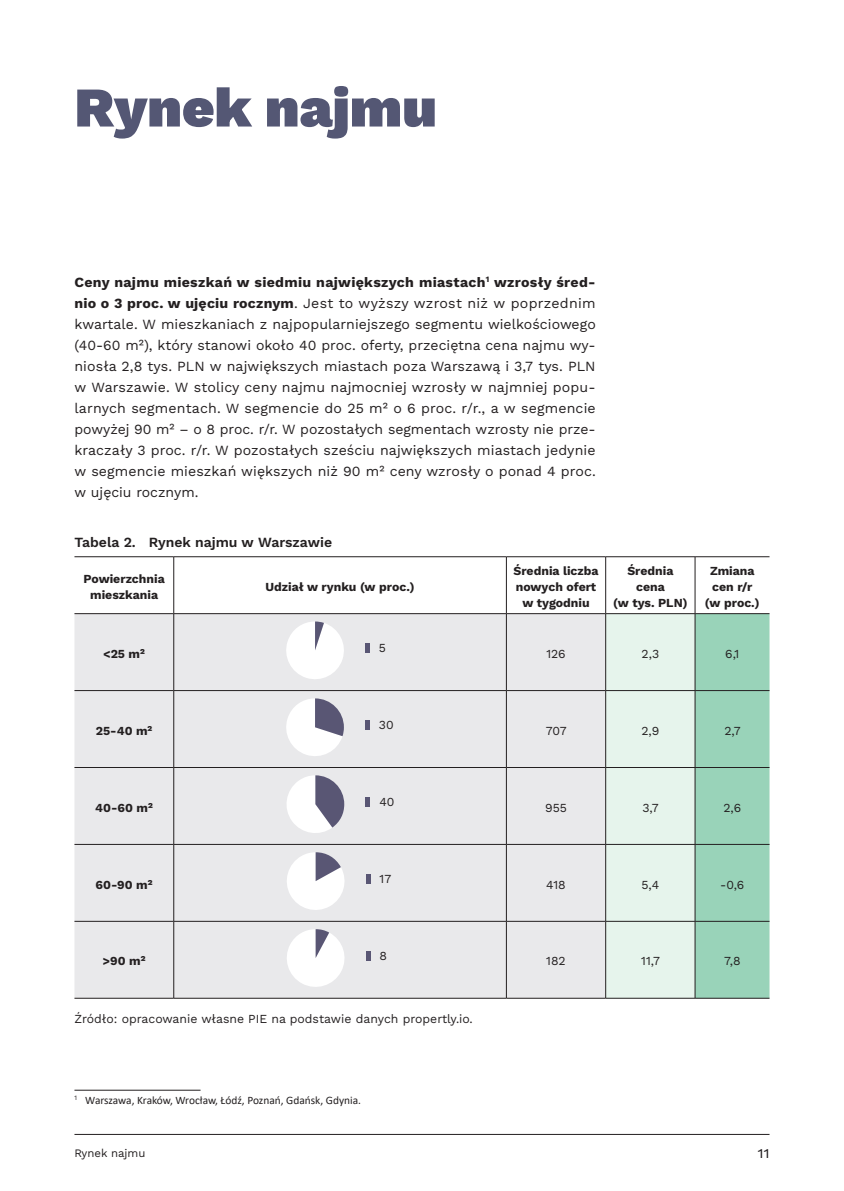
<style>
.page{position:relative;width:844px;height:1191px;background:#fff}
.page>*{position:absolute;margin:0;border:0;box-sizing:border-box;transform-origin:0 0}
.t1{font:900 56px "Work Sans";color:#545774}
.t2{font:15.75px "Work Sans";color:#231f20}
.t3{font:14px/21px "Work Sans";letter-spacing:.005em;color:#231f20;text-align:justify}
.t4{font:600 14px "Work Sans";color:#231f20}
.t5{font:700 12.25px/15.8px "Work Sans";color:#231f20;text-align:center}
.t6{font:12.25px "Work Sans";color:#231f20}
.t7{font:11.38px "Calibri";color:#231f20}
.t8{font:11.38px "Work Sans";color:#231f20}
.s1{font-weight:700}
</style>
<div class="page">
<div style="left:74px;top:614px;width:531px;height:384px;background:#e9e9eb"></div>
<svg style="left:606px;top:614px;width:163px;height:384px;background:#c2e4d4"></svg>
<hr style="left:173px;top:557px;width:1px;height:56px;background:#231f20">
<hr style="left:506px;top:557px;width:1px;height:56px;background:#231f20">
<hr style="left:605px;top:557px;width:1px;height:56px;background:#231f20">
<hr style="left:694px;top:557px;width:1px;height:56px;background:#231f20">
<hr style="left:74px;top:613px;width:100px;height:1px;background:#231f20">
<hr style="left:174px;top:613px;width:332px;height:1px;background:#231f20">
<hr style="left:173px;top:614px;width:1px;height:76px;background:#231f20">
<hr style="left:506px;top:613px;width:99px;height:1px;background:#231f20">
<hr style="left:506px;top:614px;width:1px;height:76px;background:#231f20">
<hr style="left:605px;top:613px;width:89px;height:1px;background:#231f20">
<hr style="left:605px;top:614px;width:1px;height:76px;background:#231f20">
<hr style="left:694px;top:613px;width:75px;height:1px;background:#231f20">
<hr style="left:694px;top:614px;width:1px;height:76px;background:#231f20">
<hr style="left:74px;top:690px;width:100px;height:1px;background:#231f20">
<hr style="left:174px;top:690px;width:332px;height:1px;background:#231f20">
<hr style="left:173px;top:691px;width:1px;height:76px;background:#231f20">
<hr style="left:506px;top:690px;width:99px;height:1px;background:#231f20">
<hr style="left:506px;top:691px;width:1px;height:76px;background:#231f20">
<hr style="left:605px;top:690px;width:89px;height:1px;background:#231f20">
<hr style="left:605px;top:691px;width:1px;height:76px;background:#231f20">
<hr style="left:694px;top:690px;width:75px;height:1px;background:#231f20">
<hr style="left:694px;top:691px;width:1px;height:76px;background:#231f20">
<hr style="left:74px;top:767px;width:100px;height:1px;background:#231f20">
<hr style="left:174px;top:767px;width:332px;height:1px;background:#231f20">
<hr style="left:173px;top:767px;width:1px;height:77px;background:#231f20">
<hr style="left:506px;top:767px;width:99px;height:1px;background:#231f20">
<hr style="left:506px;top:767px;width:1px;height:77px;background:#231f20">
<hr style="left:605px;top:767px;width:89px;height:1px;background:#231f20">
<hr style="left:605px;top:767px;width:1px;height:77px;background:#231f20">
<hr style="left:694px;top:767px;width:75px;height:1px;background:#231f20">
<hr style="left:694px;top:767px;width:1px;height:77px;background:#231f20">
<hr style="left:74px;top:844px;width:100px;height:1px;background:#231f20">
<hr style="left:174px;top:844px;width:332px;height:1px;background:#231f20">
<hr style="left:173px;top:844px;width:1px;height:77px;background:#231f20">
<hr style="left:506px;top:844px;width:99px;height:1px;background:#231f20">
<hr style="left:506px;top:844px;width:1px;height:77px;background:#231f20">
<hr style="left:605px;top:844px;width:89px;height:1px;background:#231f20">
<hr style="left:605px;top:844px;width:1px;height:77px;background:#231f20">
<hr style="left:694px;top:844px;width:75px;height:1px;background:#231f20">
<hr style="left:694px;top:844px;width:1px;height:77px;background:#231f20">
<hr style="left:74px;top:921px;width:100px;height:1px;background:#231f20">
<hr style="left:174px;top:921px;width:332px;height:1px;background:#231f20">
<hr style="left:173px;top:921px;width:1px;height:77px;background:#231f20">
<hr style="left:506px;top:921px;width:99px;height:1px;background:#231f20">
<hr style="left:506px;top:921px;width:1px;height:77px;background:#231f20">
<hr style="left:605px;top:921px;width:89px;height:1px;background:#231f20">
<hr style="left:605px;top:921px;width:1px;height:77px;background:#231f20">
<hr style="left:694px;top:921px;width:75px;height:1px;background:#231f20">
<hr style="left:694px;top:921px;width:1px;height:77px;background:#231f20">
<hr style="left:74px;top:556px;width:100px;height:1px;background:#231f20">
<hr style="left:174px;top:556px;width:332px;height:1px;background:#231f20">
<hr style="left:506px;top:556px;width:99px;height:1px;background:#231f20">
<hr style="left:605px;top:556px;width:89px;height:1px;background:#231f20">
<hr style="left:694px;top:556px;width:75px;height:1px;background:#231f20">
<hr style="left:74px;top:998px;width:100px;height:1px;background:#231f20">
<hr style="left:174px;top:998px;width:332px;height:1px;background:#231f20">
<hr style="left:506px;top:998px;width:99px;height:1px;background:#231f20">
<hr style="left:605px;top:998px;width:89px;height:1px;background:#231f20">
<hr style="left:694px;top:998px;width:75px;height:1px;background:#231f20">
<svg style="left:282px;top:621px;width:65px;height:61px"></svg>
<div style="left:365px;top:643px;width:5px;height:10px;background:#595674"></div>
<svg style="left:282px;top:698px;width:62px;height:61px"></svg>
<div style="left:365px;top:720px;width:5px;height:10px;background:#595674"></div>
<svg style="left:282px;top:775px;width:62px;height:61px"></svg>
<div style="left:365px;top:797px;width:5px;height:10px;background:#595674"></div>
<svg style="left:282px;top:852px;width:66px;height:61px"></svg>
<div style="left:365px;top:873px;width:5px;height:10px;background:#595674"></div>
<svg style="left:282px;top:929px;width:66px;height:61px"></svg>
<div style="left:365px;top:950px;width:5px;height:10px;background:#595674"></div>
<hr style="left:74px;top:1089px;width:126px;height:1px;background:#231f20">
<hr style="left:74px;top:1134px;width:695px;height:1px;background:#231f20">
<h1 class="t1" style="left:74px;top:65px;width:364px">Rynek najmu</h1>
<p class="t3" style="left:74px;top:271px;width:523px"><span class="s1">Ceny najmu mieszkań w siedmiu największych miastach</span><sup>1</sup> <span class="s1">wzrosły śred&shy;nio o 3 proc. w ujęciu rocznym</span>. Jest to wyższy wzrost niż w poprzednim kwartale. W mieszkaniach z najpopularniejszego segmentu wielkościowego (40-60 m²), który stanowi około 40 proc. oferty, przeciętna cena najmu wy&shy;niosła 2,8 tys. PLN w największych miastach poza Warszawą i 3,7 tys. PLN w Warszawie. W stolicy ceny najmu najmocniej wzrosły w najmniej popu&shy;larnych segmentach. W segmencie do 25 m² o 6 proc. r/r., a w segmencie powyżej 90 m² – o 8 proc. r/r. W pozostałych segmentach wzrosty nie prze&shy;kraczały 3 proc. r/r. W pozostałych sześciu największych miastach jedynie w segmencie mieszkań większych niż 90 m² ceny wzrosły o ponad 4 proc. w ujęciu rocznym.</p>
<p class="t4" style="left:74px;top:531px;width:259px">Tabela 2. Rynek najmu w Warszawie</p>
<p class="t5" style="left:83px;top:570px;width:83px">Powierzchnia mieszkania</p>
<p class="t5" style="left:265px;top:578px;width:151px">Udział w rynku (w proc.)</p>
<p class="t5" style="left:513px;top:562px;width:87px">Średnia liczba nowych ofert w tygodniu</p>
<p class="t5" style="left:613px;top:562px;width:76px">Średnia cena<br>(w tys. PLN)</p>
<p class="t5" style="left:704px;top:562px;width:56px">Zmiana cen r/r (w proc.)</p>
<p class="t5" style="left:103px;top:645px;width:43px">&lt;25 m²</p>
<p class="t6" style="left:379px;top:638px;width:9px">5</p>
<p class="t6" style="left:546px;top:644px;width:21px">126</p>
<p class="t6" style="left:641px;top:644px;width:19px">2,3</p>
<p class="t6" style="left:725px;top:644px;width:16px">6,1</p>
<p class="t5" style="left:96px;top:722px;width:58px">25-40 m²</p>
<p class="t6" style="left:379px;top:715px;width:16px">30</p>
<p class="t6" style="left:545px;top:721px;width:22px">707</p>
<p class="t6" style="left:641px;top:721px;width:19px">2,9</p>
<p class="t6" style="left:724px;top:721px;width:18px">2,7</p>
<p class="t5" style="left:95px;top:799px;width:59px">40-60 m²</p>
<p class="t6" style="left:379px;top:792px;width:17px">40</p>
<p class="t6" style="left:545px;top:798px;width:23px">955</p>
<p class="t6" style="left:642px;top:798px;width:18px">3,7</p>
<p class="t6" style="left:723px;top:798px;width:19px">2,6</p>
<p class="t5" style="left:96px;top:876px;width:58px">60-90 m²</p>
<p class="t6" style="left:379px;top:869px;width:13px">17</p>
<p class="t6" style="left:546px;top:875px;width:21px">418</p>
<p class="t6" style="left:641px;top:875px;width:19px">5,4</p>
<p class="t6" style="left:720px;top:875px;width:26px">-0,6</p>
<p class="t5" style="left:103px;top:953px;width:44px">&gt;90 m²</p>
<p class="t6" style="left:379px;top:946px;width:9px">8</p>
<p class="t6" style="left:546px;top:952px;width:21px">182</p>
<p class="t6" style="left:641px;top:952px;width:20px">11,7</p>
<p class="t6" style="left:723px;top:952px;width:18px">7,8</p>
<p class="t6" style="left:74px;top:1010px;width:400px">Źródło: opracowanie własne PIE na podstawie danych propertly.io.</p>
<p class="t7" style="left:74px;top:1092px;width:288px"><sup>1</sup> Warszawa, Kraków, Wrocław, Łódź, Poznań, Gdańsk, Gdynia.</p>
<p class="t8" style="left:74px;top:1144px;width:73px">Rynek najmu</p>
<p class="t2" style="left:757px;top:1140px;width:13px">11</p>
</div>
